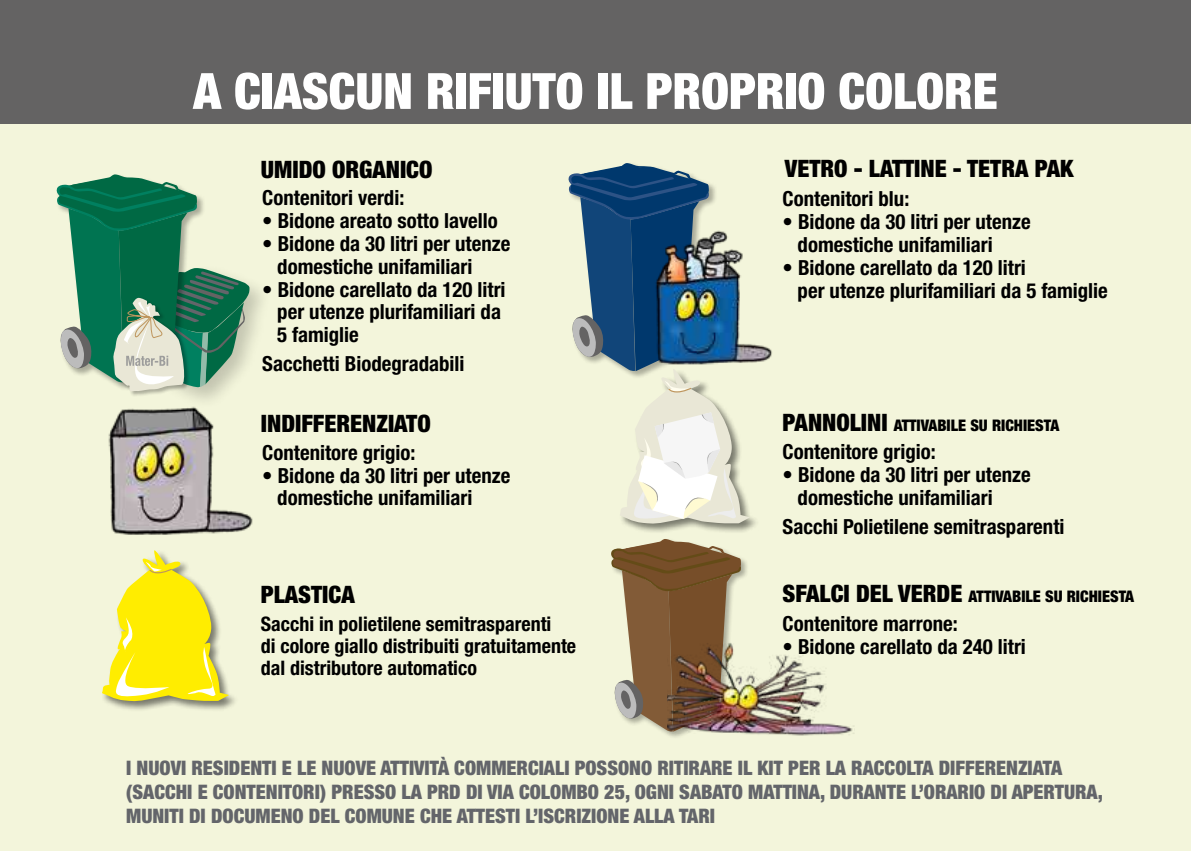
<style>
.page{position:relative;width:1191px;height:851px;background:#fff}
.page>*{position:absolute;margin:0;border:0;box-sizing:border-box;transform-origin:0 0}
.t1{font:900 condensed 50px "Helvetica Neue LT Std";color:#fff}
.t2{font:900 condensed 24px "Helvetica Neue LT Std";color:#000}
.t3{font:700 condensed 20.8px/22.8px "Helvetica Neue LT Std";color:#000}
.t4{font:900 condensed 20px/24px "Helvetica Neue LT Std";color:#63656a}
.t5{font:700 condensed 20px/22px "Helvetica Neue LT Std";color:#000}
.t6{font:900 condensed 16px "Helvetica Neue LT Std";color:#000}
.s1{font-size:24px}
</style>
<div class="page">
<div style="left:0;top:123px;width:1191px;height:727px;background:#f3f5db"></div>
<div style="left:0;top:0;width:1191px;height:123px;background:#646363"></div>
<div style="left:101px;top:549px;width:138px;height:163px;background:#000;opacity:.5"></div>
<svg style="left:101px;top:549px;width:128px;height:152px"></svg>
<div style="left:610px;top:537px;width:139px;height:202px;background:#000;opacity:.3"></div>
<svg style="left:610px;top:539px;width:131px;height:192px"></svg>
<div style="left:140px;top:264px;width:132px;height:146px;background:#000;opacity:.2"></div>
<img style="left:668px;top:622px;width:186px;height:117px">
<div style="left:113px;top:297px;width:77px;height:100px;background:#000;opacity:.3"></div>
<svg style="left:56px;top:174px;width:194px;height:219px"></svg>
<img style="left:750px;top:344px;width:22px;height:19px">
<img style="left:108px;top:406px;width:146px;height:129px">
<div style="left:618px;top:367px;width:142px;height:167px;background:#000;opacity:.5"></div>
<svg style="left:568px;top:163px;width:182px;height:361px"></svg>
<h1 class="t1" style="left:193px;top:60px;width:806px">A CIASCUN RIFIUTO IL PROPRIO COLORE</h1>
<p class="t2" style="left:261px;top:154px;width:173px">UMIDO ORGANICO</p>
<p class="t2" style="left:785px;top:154px;width:290px">VETRO - LATTINE - TETRA PAK</p>
<p class="t3" style="left:262px;top:186px;width:144px">Contenitori verdi:</p>
<p class="t3" style="left:262px;top:209px;width:237px">• Bidone areato sotto lavello</p>
<p class="t3" style="left:277px;top:232px;width:234px;text-indent:-15px">• Bidone da 30 litri per utenze domestiche unifamiliari</p>
<p class="t3" style="left:277px;top:277px;width:230px;text-indent:-15px">• Bidone carellato da 120 litri per utenze plurifamiliari da<br>5 famiglie</p>
<p class="t3" style="left:262px;top:352px;width:204px">Sacchetti Biodegradabili</p>
<p class="t2" style="left:261px;top:408px;width:171px">INDIFFERENZIATO</p>
<p class="t3" style="left:262px;top:440px;width:155px">Contenitore grigio:</p>
<p class="t3" style="left:277px;top:463px;width:234px;text-indent:-15px">• Bidone da 30 litri per utenze domestiche unifamiliari</p>
<p class="t2" style="left:261px;top:579px;width:95px">PLASTICA</p>
<p class="t5" style="left:261px;top:612px;width:317px">Sacchi in polietilene semitrasparenti<br>di colore giallo distribuiti gratuitamente dal distributore automatico</p>
<p class="t3" style="left:782px;top:187px;width:128px">Contenitori blu:</p>
<p class="t3" style="left:797px;top:210px;width:234px;text-indent:-15px">• Bidone da 30 litri per utenze domestiche unifamiliari</p>
<p class="t3" style="left:797px;top:256px;width:312px;text-indent:-15px">• Bidone carellato da 120 litri<br>per utenze plurifamiliari da 5 famiglie</p>
<p class="t6" style="left:782px;top:416px;width:278px"><span class="s1">PANNOLINI</span> ATTIVABILE SU RICHIESTA</p>
<p class="t3" style="left:782px;top:439px;width:155px">Contenitore grigio:</p>
<p class="t3" style="left:797px;top:462px;width:234px;text-indent:-15px">• Bidone da 30 litri per utenze domestiche unifamiliari</p>
<p class="t3" style="left:782px;top:514px;width:283px">Sacchi Polietilene semitrasparenti</p>
<p class="t6" style="left:782px;top:586px;width:353px"><span class="s1">SFALCI DEL VERDE</span> ATTIVABILE SU RICHIESTA</p>
<p class="t3" style="left:782px;top:611px;width:177px">Contenitore marrone:</p>
<p class="t3" style="left:782px;top:634px;width:245px">• Bidone carellato da 240 litri</p>
<p class="t4" style="left:126px;top:755px;width:978px">I NUOVI RESIDENTI E LE NUOVE ATTIVITÀ COMMERCIALI POSSONO RITIRARE IL KIT PER LA RACCOLTA DIFFERENZIATA (SACCHI E CONTENITORI) PRESSO LA PRD DI VIA COLOMBO 25, OGNI SABATO MATTINA, DURANTE L’ORARIO DI APERTURA,<br>MUNITI DI DOCUMENO DEL COMUNE CHE ATTESTI L’ISCRIZIONE ALLA TARI</p>
</div>
